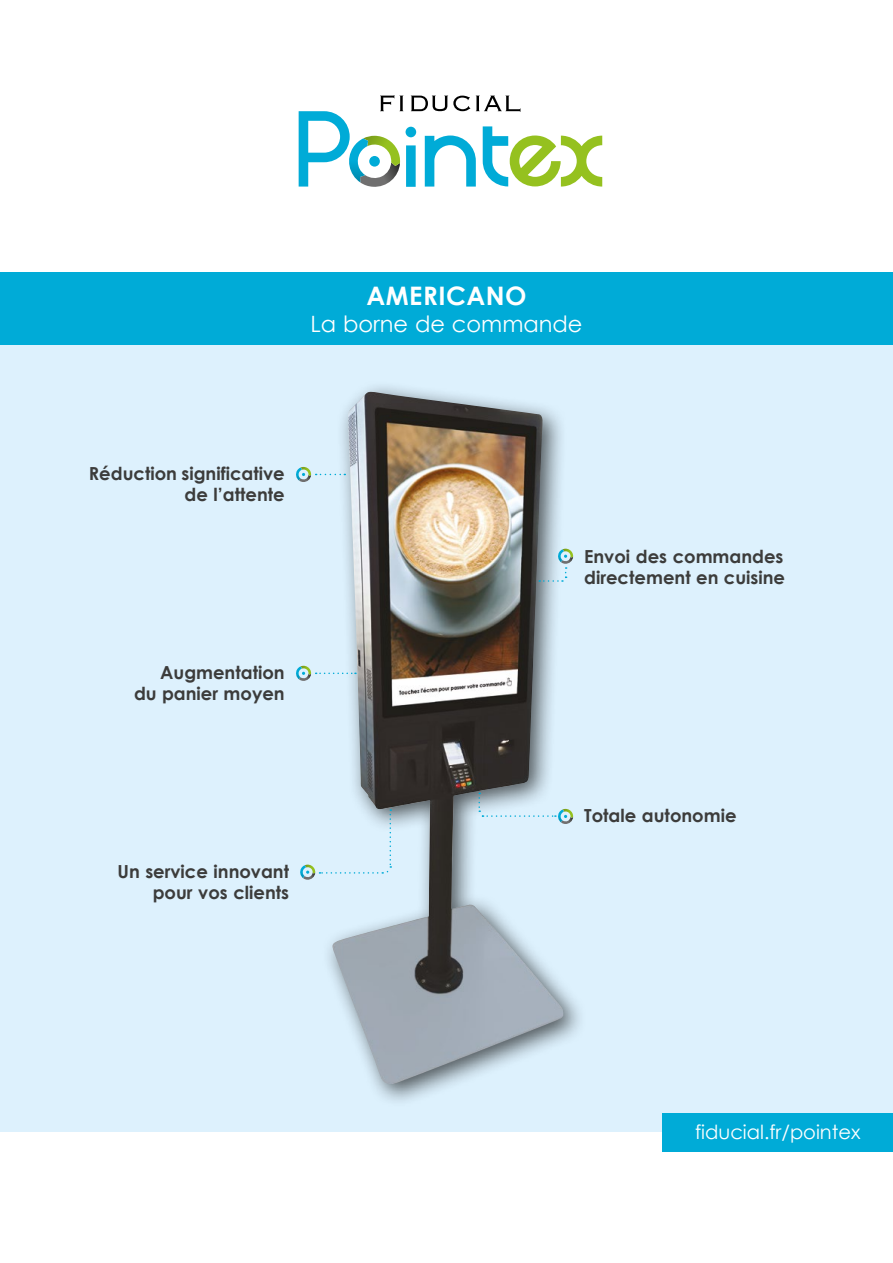
<style>
.page{position:relative;width:893px;height:1263px;background:#fff}
.page>*{position:absolute;margin:0;border:0;box-sizing:border-box;transform-origin:0 0}
.t1{font:700 25.5px "Century Gothic";letter-spacing:.02em;color:#fff}
.t2{font:22.5px "Century Gothic";color:#fff}
.t3{font:19.5px "Century Gothic";color:#fff}
.t4{font:700 18px/21.6px "Century Gothic";color:#3c3c3b;text-align:right}
</style>
<div class="page">
<div style="left:0;top:344px;width:893px;height:788px;background:#ddf1fd"></div>
<div style="left:0;top:272px;width:893px;height:72px;background:#00abd7"></div>
<img style="left:332px;top:392px;width:231px;height:693px">
<svg style="left:299px;top:95px;width:303px;height:92px"></svg>
<div style="left:369px;top:156px;width:11px;height:11px;background:#00abd7;border-radius:50%"></div>
<svg style="left:539px;top:548px;width:34px;height:34px"></svg>
<svg style="left:478px;top:793px;width:95px;height:31px"></svg>
<svg style="left:300px;top:809px;width:91px;height:71px"></svg>
<div style="left:663px;top:1113px;width:230px;height:38px;background:#00abd7"></div>
<svg style="left:296px;top:466px;width:49px;height:16px"></svg>
<svg style="left:296px;top:665px;width:60px;height:16px"></svg>
<h1 class="t1" style="left:366px;top:277px;width:162px">AMERICANO</h1>
<p class="t2" style="left:310px;top:309px;width:274px">La borne de commande</p>
<p class="t4" style="left:89px;top:462px;width:197px">Réduction significative de l’attente</p>
<p class="t4" style="left:134px;top:661px;width:152px">Augmentation du panier moyen</p>
<p class="t4" style="left:117px;top:859px;width:173px">Un service innovant pour vos clients</p>
<p class="t4" style="left:584px;top:544px;width:202px;text-align:left">Envoi des commandes directement en cuisine</p>
<p class="t4" style="left:584px;top:804px;width:154px">Totale autonomie</p>
<p class="t3" style="left:695px;top:1119px;width:167px">fiducial.fr/pointex</p>
</div>
